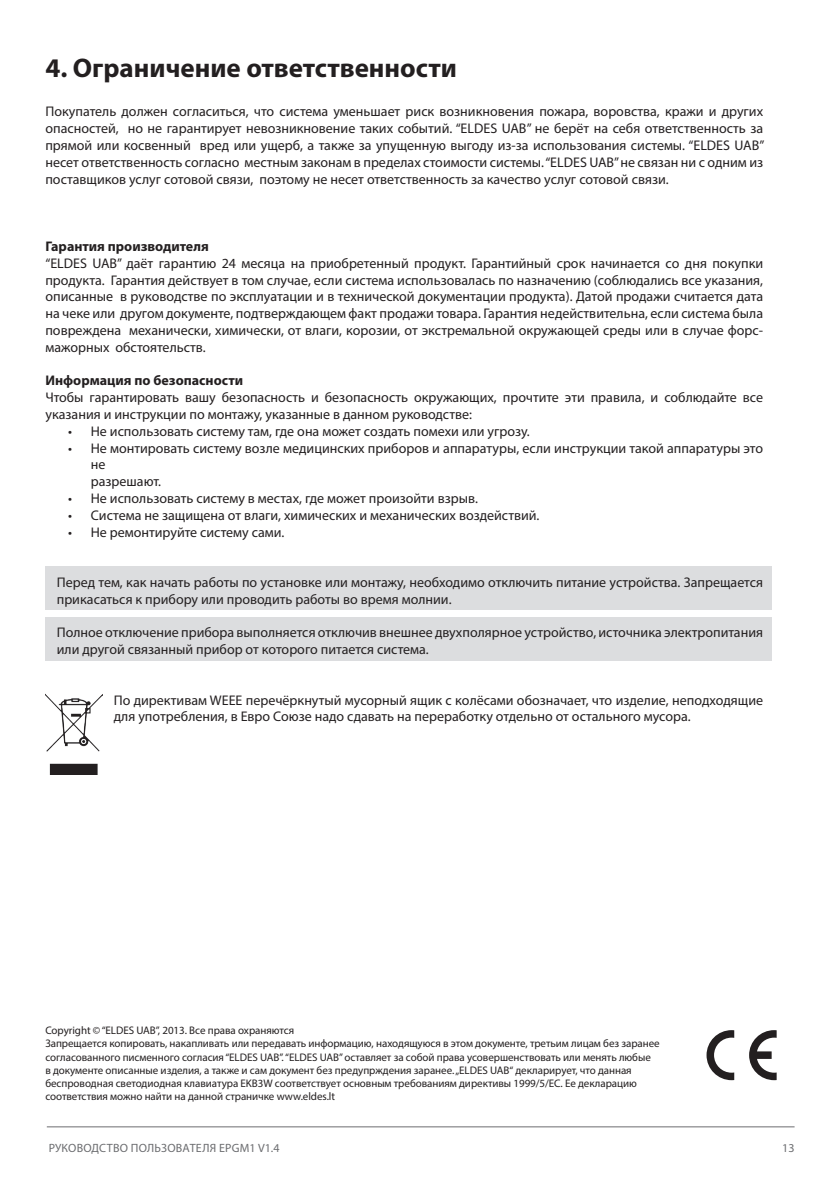
<style>
.page{position:relative;width:840px;height:1191px;background:#fff}
.page>*{position:absolute;margin:0;border:0;box-sizing:border-box;transform-origin:0 0}
._01_turinys1{font:700 27px "Myriad Pro";color:#231f20}
.Default{font:14px/16.8px "Myriad Pro";color:#231f20}
.Default-2{font:700 14px "Myriad Pro";color:#231f20}
.t1{font:12px "Myriad Pro";letter-spacing:.02em;color:#6c6d70}
.t2{font:11px/13.2px "Myriad Pro";letter-spacing:-.005em;color:#231f20}
</style>
<div class="page">
<hr style="left:47px;top:1126px;width:747px;height:1px;background:#6c6d70">
<div style="left:45px;top:566px;width:726px;height:44px;background:#dcdddf"></div>
<div style="left:45px;top:617px;width:726px;height:43px;background:#dcdddf"></div>
<img style="left:45px;top:694px;width:57px;height:80px">
<svg style="left:749px;top:1030px;width:27px;height:50px"></svg>
<svg style="left:706px;top:1030px;width:27px;height:50px"></svg>
<p class="_01_turinys1" style="left:45px;top:50px;width:413px">4. Ограничение ответственности</p>
<p class="Default" style="left:45px;top:103px;width:720px;text-align:justify">Покупатель должен согласиться, что система уменьшает риск возникновения пожара, воровства, кражи и других опасностей, но не гарантирует невозникновение таких событий. “ELDES UAB” не берёт на себя ответственность за прямой или косвенный вред или ущерб, а также за упущенную выгоду из-за использования системы. “ELDES UAB” несет ответственность согласно местным законам в пределах стоимости системы. “ELDES UAB” не связан ни с одним из поставщиков услуг сотовой связи, поэтому не несет ответственность за качество услуг сотовой связи.</p>
<p class="Default-2" style="left:45px;top:237px;width:165px">Гарантия производителя</p>
<p class="Default" style="left:45px;top:254px;width:718px;text-align:justify">“ELDES UAB” даёт гарантию 24 месяца на приобретенный продукт. Гарантийный срок начинается со дня покупки продукта. Гарантия действует в том случае, если система использовалась по назначению (соблюдались все указания, описанные в руководстве по эксплуатации и в технической документации продукта). Датой продажи считается дата на чеке или другом документе, подтверждающем факт продажи товара. Гарантия недействительна, если система была повреждена механически, химически, от влаги, корозии, от экстремальной окружающей среды или в случае форс&shy;мажорных обстоятельств.</p>
<p class="Default-2" style="left:45px;top:371px;width:199px">Информация по безопасности</p>
<p class="Default" style="left:45px;top:389px;width:718px">Чтобы гарантировать вашу безопасность и безопасность окружающих, прочтите эти правила, и соблюдайте все указания и инструкции по монтажу, указанные в данном руководстве:</p>
<p class="Default" style="left:68px;top:422px;width:463px">• Не использовать систему там, где она может создать помехи или угрозу.</p>
<p class="Default" style="left:91px;top:439px;width:673px;text-indent:-23px">• Не монтировать систему возле медицинcких приборов и аппаратуры, если инструкции такой аппаратуры это не</p>
<p class="Default" style="left:91px;top:473px;width:72px">разрешают.</p>
<p class="Default" style="left:68px;top:490px;width:411px">• Не использовать систему в местах, где может произойти взрыв.</p>
<p class="Default" style="left:68px;top:506px;width:472px">• Система не защищена от влаги, химических и механических воздействий.</p>
<p class="Default" style="left:68px;top:523px;width:218px">• Не ремонтируйте систему сами.</p>
<p class="Default" style="left:57px;top:574px;width:707px">Перед тем, как начать работы по установке или монтажу, необходимо отключить питание устройства. Запрещается прикасаться к прибору или проводить работы во время молнии.</p>
<p class="Default" style="left:57px;top:624px;width:707px">Полное отключение прибора выполняется отключив внешнее двухполярное устройство, источника электропитания или другой связанный прибор от которого питается система.</p>
<p class="Default" style="left:114px;top:691px;width:650px">По директивам WEEE перечёркнутый мусорный ящик с колёсами обозначает, что изделие, неподходящие для употребления, в Евро Союзе надо сдавать на переработку отдельно от остального мусора.</p>
<p class="t2" style="left:45px;top:1023px;width:250px">Copyright © “ELDES UAB”, 2013. Все права охраняются</p>
<p class="t2" style="left:45px;top:1037px;width:615px">Запрещается копировать, накапливать или передавать информацию, находящуюся в этом документе, третьим лицам без заранее согласованного писменного согласия “ELDES UAB”. “ELDES UAB” оставляет за собой права усовершенствовать или менять любые<br>в документе описанные изделия, а также и сам документ без предупрждения заранее. „ELDES UAB“ декларирует, что данная беспроводная светодиодная клавиатура EKB3W соответствует основным требованиям директивы 1999/5/EC. Ее декларацию соответствия можно найти на данной страничке www.eldes.lt</p>
<p class="t1" style="left:49px;top:1140px;width:232px">РУКОВОДСТВО ПОЛЬЗОВАТЕЛЯ EPGM1 V1.4</p>
<p class="t1" style="left:781px;top:1140px;width:14px">13</p>
</div>
